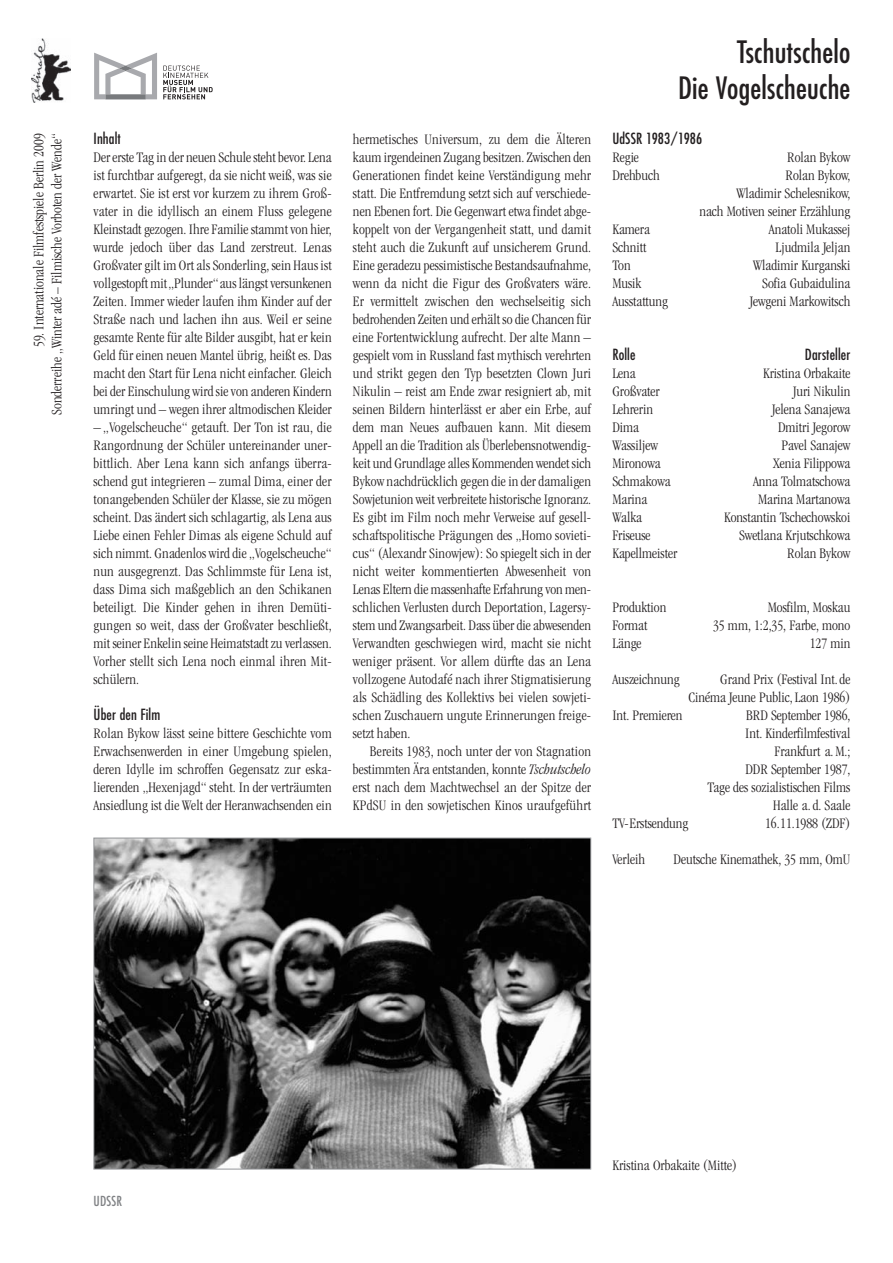
<style>
.page{position:relative;width:893px;height:1263px;background:#fff}
.page>*{position:absolute;margin:0;border:0;box-sizing:border-box;transform-origin:0 0}
.t1{font:condensed 30px/36px "Futura";letter-spacing:.01em;color:#231f20;text-align:right}
.t2{font:300 condensed 15px/18px "Garamond";color:#231f20;text-align:justify}
.t3{font:condensed 15px "Futura";letter-spacing:.01em;color:#231f20}
.t4{font:condensed 13.5px "Futura";letter-spacing:.01em;color:#808285}
.s1{font-style:italic}
</style>
<div class="page">
<svg style="left:163px;top:66px;width:50px;height:33px"></svg>
<svg style="left:94px;top:53px;width:63px;height:46px"></svg>
<img style="left:32px;top:39px;width:39px;height:64px">
<img style="left:96px;top:840px;width:493px;height:327px">
<div style="left:94px;top:838px;width:497px;height:331px;border:1px solid #939598"></div>
<p class="t2" style="left:31px;top:415px;width:283px;text-align:right;rotate:-90deg">59. Internationale Filmfestspiele Berlin 2009<br>Sonderreihe „Winter adé – Filmische Vorboten der Wende“</p>
<p class="t3" style="left:94px;top:132px;width:29px">Inhalt</p>
<p class="t2" style="left:94px;top:149px;width:240px">Dererste Tagin der neuen Schulestehtbevor.Lena ist furchtbar aufgeregt, da sie nicht weiß, was sie erwartet. Sie ist erst vor kurzem zu ihrem Groß&shy;vater in die idyllisch an einem Fluss gelegene Kleinstadt gezogen. Ihre Familiestammtvon hier, wurde jedoch über das Land zerstreut. Lenas Großvater gilt im Ort als Sonderling, sein Haus ist vollgestopft mit„Plunder“aus längst versunkenen Zeiten. Immer wieder laufen ihm Kinder auf der Straße nach und lachen ihn aus. Weil er seine gesamte Rente für alte Bilder ausgibt, hat er kein Geld für einen neuen Mantel übrig, heißt es. Das macht den Start für Lena nicht einfacher. Gleich beider Einschulung wirdsievon anderen Kindern umringt und – wegen ihrer altmodischen Kleider</p>
<p class="t2" style="left:94px;top:419px;width:240px">– „Vogelscheuche“ getauft. Der Ton ist rau, die Rangordnung der Schüler untereinander uner&shy;bittlich. Aber Lena kann sich anfangs überra&shy;schend gut integrieren – zumal Dima, einer der tonangebenden Schüler der Klasse, sie zu mögen scheint. Das ändert sich schlagartig, als Lena aus Liebe einen Fehler Dimas als eigene Schuld auf sich nimmt. Gnadenlos wird die „Vogelscheuche“ nun ausgegrenzt. Das Schlimmste für Lena ist, dass Dima sich maßgeblich an den Schikanen beteiligt. Die Kinder gehen in ihren Demüti&shy;gungen so weit, dass der Großvater beschließt, mit seiner Enkelin seine Heimatstadt zu verlassen.<br>Vorher stellt sich Lena noch einmal ihren Mit&shy;schülern.</p>
<p class="t3" style="left:94px;top:708px;width:68px">Über den Film</p>
<p class="t2" style="left:94px;top:725px;width:240px">Rolan Bykow lässt seine bittere Geschichte vom Erwachsenwerden in einer Umgebung spielen, deren Idylle im schroffen Gegensatz zur eska&shy;lierenden „Hexenjagd“ steht. In der verträumten Ansiedlung ist die Welt der Heranwachsenden ein</p>
<p class="t2" style="left:353px;top:131px;width:240px">hermetisches Universum, zu dem die Älteren kaum irgendeinen Zugang besitzen.Zwischen den Generationen findet keine Verständigung mehr statt. Die Entfremdung setzt sich auf verschiede&shy;nen Ebenen fort. Die Gegenwart etwa findet abge&shy;koppelt von der Vergangenheit statt, und damit steht auch die Zukunft auf unsicherem Grund.<br>Einegeradezu pessimistische Bestandsaufnahme, wenn da nicht die Figur des Großvaters wäre.<br>Er vermittelt zwischen den wechselseitig sich bedrohenden Zeiten und erhält so die Chancen für eine Fortentwicklung aufrecht. Der alte Mann – gespielt vom in Russland fast mythisch verehrten und strikt gegen den Typ besetzten Clown Juri Nikulin – reist am Ende zwar resigniert ab, mit seinen Bildern hinterlässt er aber ein Erbe, auf dem man Neues aufbauen kann. Mit diesem Appell an die Tradition als Überlebensnotwendig&shy;keit und Grundlagealles Kommenden wendet sich Bykow nachdrücklich gegen die in der damaligen Sowjetunion weitverbreitete historischeIgnoranz.<br>Es gibt im Film noch mehr Verweise auf gesell&shy;schaftspolitische Prägungen des „Homo sovieti&shy;cus“ (Alexandr Sinowjew): So spiegelt sich in der nicht weiter kommentierten Abwesenheit von Lenas Eltern die massenhafte Erfahrung von men&shy;schlichen Verlusten durch Deportation, Lagersy&shy;stem und Zwangsarbeit. Dass über die abwesenden Verwandten geschwiegen wird, macht sie nicht weniger präsent. Vor allem dürfte das an Lena vollzogene Autodafé nach ihrer Stigmatisierung als Schädling des Kollektivs bei vielen sowjeti&shy;schen Zuschauern ungute Erinnerungen freige&shy;setzt haben.</p>
<p class="t2" style="left:353px;top:743px;width:240px;text-indent:17px">Bereits 1983, noch unter der von Stagnation bestimmten Ära entstanden, konnte <span class="s1">Tschutschelo </span>erst nach dem Machtwechsel an der Spitze der KPdSU in den sowjetischen Kinos uraufgeführt</p>
<h1 class="t1" style="left:678px;top:36px;width:174px">Tschutschelo<br>Die Vogelscheuche</h1>
<p class="t3" style="left:612px;top:132px;width:92px">UdSSR 1983/1986</p>
<p class="t2" style="left:612px;top:149px;width:28px">Regie</p>
<p class="t2" style="left:787px;top:149px;width:65px">Rolan Bykow</p>
<p class="t2" style="left:612px;top:167px;width:49px">Drehbuch</p>
<p class="t2" style="left:699px;top:167px;width:153px;text-align:right">Rolan Bykow,<br>Wladimir Schelesnikow,<br>nach Motiven seiner Erzählung</p>
<p class="t2" style="left:612px;top:221px;width:39px">Kamera</p>
<p class="t2" style="left:769px;top:221px;width:83px">Anatoli Mukassej</p>
<p class="t2" style="left:612px;top:239px;width:36px">Schnitt</p>
<p class="t2" style="left:776px;top:239px;width:76px">Ljudmila Jeljan</p>
<p class="t2" style="left:612px;top:257px;width:20px">Ton</p>
<p class="t2" style="left:753px;top:257px;width:99px">Wladimir Kurganski</p>
<p class="t2" style="left:612px;top:275px;width:31px">Musik</p>
<p class="t2" style="left:762px;top:275px;width:90px">Sofia Gubaidulina</p>
<p class="t2" style="left:612px;top:293px;width:57px">Ausstattung</p>
<p class="t2" style="left:750px;top:293px;width:102px">Jewgeni Markowitsch</p>
<p class="t3" style="left:612px;top:348px;width:25px">Rolle</p>
<p class="t3" style="left:805px;top:348px;width:47px">Darsteller</p>
<p class="t2" style="left:612px;top:365px;width:25px">Lena</p>
<p class="t2" style="left:763px;top:365px;width:89px">Kristina Orbakaite</p>
<p class="t2" style="left:612px;top:383px;width:49px">Großvater</p>
<p class="t2" style="left:793px;top:383px;width:59px">Juri Nikulin</p>
<p class="t2" style="left:612px;top:401px;width:42px">Lehrerin</p>
<p class="t2" style="left:772px;top:401px;width:80px">Jelena Sanajewa</p>
<p class="t2" style="left:612px;top:419px;width:28px">Dima</p>
<p class="t2" style="left:778px;top:419px;width:74px">Dmitri Jegorow</p>
<p class="t2" style="left:612px;top:437px;width:47px">Wassiljew</p>
<p class="t2" style="left:781px;top:437px;width:70px">Pavel Sanajew</p>
<p class="t2" style="left:612px;top:455px;width:50px">Mironowa</p>
<p class="t2" style="left:773px;top:455px;width:79px">Xenia Filippowa</p>
<p class="t2" style="left:612px;top:473px;width:60px">Schmakowa</p>
<p class="t2" style="left:753px;top:473px;width:99px">Anna Tolmatschowa</p>
<p class="t2" style="left:612px;top:491px;width:36px">Marina</p>
<p class="t2" style="left:758px;top:491px;width:94px">Marina Martanowa</p>
<p class="t2" style="left:612px;top:509px;width:31px">Walka</p>
<p class="t2" style="left:724px;top:509px;width:128px">Konstantin Tschechowskoi</p>
<p class="t2" style="left:612px;top:527px;width:40px">Friseuse</p>
<p class="t2" style="left:739px;top:527px;width:113px">Swetlana Krjutschkowa</p>
<p class="t2" style="left:612px;top:545px;width:66px">Kapellmeister</p>
<p class="t2" style="left:787px;top:545px;width:65px">Rolan Bykow</p>
<p class="t2" style="left:612px;top:599px;width:56px">Produktion</p>
<p class="t2" style="left:768px;top:599px;width:84px">Mosfilm, Moskau</p>
<p class="t2" style="left:612px;top:617px;width:37px">Format</p>
<p class="t2" style="left:713px;top:617px;width:139px">35 mm, 1:2,35, Farbe, mono</p>
<p class="t2" style="left:612px;top:635px;width:31px">Länge</p>
<p class="t2" style="left:810px;top:635px;width:42px">127 min</p>
<p class="t2" style="left:612px;top:671px;width:69px">Auszeichnung</p>
<p class="t2" style="left:688px;top:671px;width:163px;text-align:right">Grand Prix (Festival Int.de<br>Cinéma Jeune Public,Laon 1986)</p>
<p class="t2" style="left:612px;top:707px;width:72px">Int. Premieren</p>
<p class="t2" style="left:708px;top:707px;width:144px;text-align:right">BRD September 1986,<br>Int. Kinderfilmfestival<br>Frankfurt a.M.;<br>DDR September 1987,<br>Tage des sozialistischen Films<br>Halle a.d. Saale</p>
<p class="t2" style="left:612px;top:815px;width:78px">TV-Erstsendung</p>
<p class="t2" style="left:765px;top:815px;width:87px">16.11.1988 (ZDF)</p>
<p class="t2" style="left:612px;top:851px;width:34px">Verleih</p>
<p class="t2" style="left:674px;top:851px;width:178px">Deutsche Kinemathek, 35 mm, OmU</p>
<p class="t4" style="left:94px;top:1195px;width:30px">UDSSR</p>
<p class="t2" style="left:612px;top:1157px;width:126px">Kristina Orbakaite (Mitte)</p>
</div>
